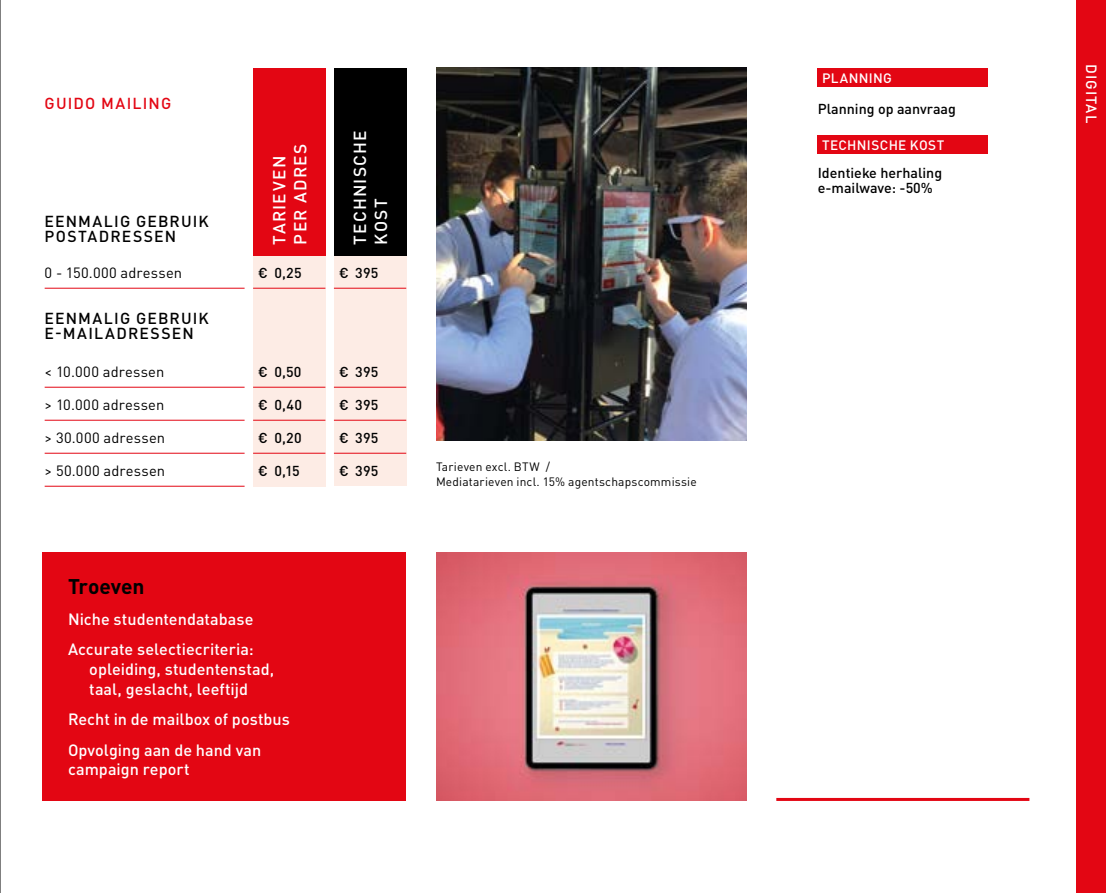
<style>
.page{position:relative;width:1106px;height:893px;background:#fff}
.page>*{position:absolute;margin:0;border:0;box-sizing:border-box;transform-origin:0 0}
.t1{font:700 21px "DINOT";letter-spacing:-.005em;color:#000}
.t2{font:500 17.25px/21px "DINOT";letter-spacing:.07em;color:#fff}
.t3{font:500 16.2px/30.3px "DINOT";color:#fff}
.t4{font:500 15.75px/15px "DINOT";letter-spacing:.075em;color:#000}
.t5{font:500 15.75px "DINOT";letter-spacing:.075em;color:#e30613}
.t6{font:14.7px "DINOT";letter-spacing:.015em;color:#000}
.t7{font:500 14.7px "DINOT";letter-spacing:.07em;color:#fff}
.t8{font:500 14.25px/15px "DINOT";color:#000}
.t9{font:500 13.5px "DINOT";letter-spacing:.025em;color:#fff}
.t10{font:12px/14.4px "DINOT";letter-spacing:.015em;color:#000}
</style>
<div class="page">
<hr style="left:0;top:0;width:1px;height:893px;background:#000">
<div style="left:1076px;top:187px;width:30px;height:706px;background:#e30613"></div>
<div style="left:1076px;top:0;width:30px;height:187px;background:#e30613"></div>
<div style="left:43px;top:553px;width:363px;height:248px;background:#e30613"></div>
<img style="left:436px;top:553px;width:310px;height:248px">
<hr style="left:776px;top:798px;width:253px;height:3px;background:#e30613">
<div style="left:253px;top:255px;width:72px;height:231px;background:#fdece5"></div>
<hr style="left:253px;top:288px;width:72px;height:1px;background:#e30613">
<hr style="left:253px;top:387px;width:72px;height:1px;background:#e30613">
<hr style="left:253px;top:420px;width:72px;height:1px;background:#e30613">
<hr style="left:253px;top:453px;width:72px;height:1px;background:#e30613">
<hr style="left:45px;top:288px;width:199px;height:1px;background:#e30613">
<hr style="left:45px;top:387px;width:199px;height:1px;background:#e30613">
<hr style="left:45px;top:420px;width:199px;height:1px;background:#e30613">
<hr style="left:45px;top:453px;width:199px;height:1px;background:#e30613">
<hr style="left:45px;top:486px;width:199px;height:1px;background:#e30613">
<div style="left:253px;top:68px;width:72px;height:187px;background:#e30613"></div>
<div style="left:334px;top:255px;width:72px;height:231px;background:#fdece5"></div>
<hr style="left:334px;top:288px;width:72px;height:1px;background:#e30613">
<hr style="left:334px;top:387px;width:72px;height:1px;background:#e30613">
<hr style="left:334px;top:420px;width:72px;height:1px;background:#e30613">
<hr style="left:334px;top:453px;width:72px;height:1px;background:#e30613">
<div style="left:334px;top:68px;width:72px;height:187px;background:#000"></div>
<img style="left:436px;top:68px;width:310px;height:373px">
<div style="left:817px;top:68px;width:171px;height:19px;background:#e30613"></div>
<div style="left:817px;top:135px;width:171px;height:19px;background:#e30613"></div>
<p class="t5" style="left:45px;top:91px;width:128px">GUIDO MAILING</p>
<p class="t4" style="left:45px;top:213px;width:166px">EENMALIG GEBRUIK<br>POSTADRESSEN</p>
<p class="t6" style="left:45px;top:261px;width:139px">0 - 150.000 adressen</p>
<p class="t4" style="left:45px;top:310px;width:166px">EENMALIG GEBRUIK<br>E-MAILADRESSEN</p>
<p class="t6" style="left:45px;top:360px;width:121px">&lt; 10.000 adressen</p>
<p class="t6" style="left:45px;top:393px;width:121px">&gt; 10.000 adressen</p>
<p class="t6" style="left:45px;top:426px;width:122px">&gt; 30.000 adressen</p>
<p class="t6" style="left:45px;top:459px;width:122px">&gt; 50.000 adressen</p>
<p class="t2" style="left:267px;top:244px;width:103px;rotate:-90deg">TARIEVEN<br>PER ADRES</p>
<p class="t8" style="left:258px;top:264px;width:45px">€ 0,25</p>
<p class="t2" style="left:348px;top:244px;width:116px;rotate:-90deg">TECHNISCHE<br>KOST</p>
<p class="t8" style="left:339px;top:264px;width:41px">€ 395</p>
<p class="t8" style="left:258px;top:363px;width:45px">€ 0,50</p>
<p class="t8" style="left:258px;top:396px;width:45px">€ 0,40</p>
<p class="t8" style="left:258px;top:429px;width:45px">€ 0,20</p>
<p class="t8" style="left:258px;top:462px;width:43px">€ 0,15</p>
<p class="t10" style="left:436px;top:459px;width:262px">Tarieven excl. BTW /<br>Mediatarieven incl. 15% agentschapscommissie</p>
<p class="t8" style="left:339px;top:363px;width:41px">€ 395</p>
<p class="t8" style="left:339px;top:396px;width:41px">€ 395</p>
<p class="t8" style="left:339px;top:429px;width:41px">€ 395</p>
<p class="t8" style="left:339px;top:462px;width:41px">€ 395</p>
<p class="t1" style="left:68px;top:570px;width:78px">Troeven</p>
<p class="t3" style="left:68px;top:603px;width:187px">Niche studentendatabase<br>Accurate selectiecriteria:</p>
<p class="t3" style="left:89px;top:658px;width:186px;line-height:19.8px">opleiding, studentenstad, taal, geslacht, leeftijd</p>
<p class="t3" style="left:68px;top:703px;width:223px">Recht in de mailbox of postbus<br>Opvolging aan de hand van</p>
<p class="t3" style="left:68px;top:753px;width:123px">campaign report</p>
<p class="t9" style="left:822px;top:67px;width:71px">PLANNING</p>
<p class="t8" style="left:817px;top:100px;width:140px">Planning op aanvraag</p>
<p class="t9" style="left:822px;top:134px;width:124px">TECHNISCHE KOST</p>
<p class="t8" style="left:817px;top:164px;width:126px">Identieke herhaling e-mailwave: -50%</p>
<p class="t7" style="left:1102px;top:64px;width:61px;rotate:90deg">DIGITAL</p>
</div>
